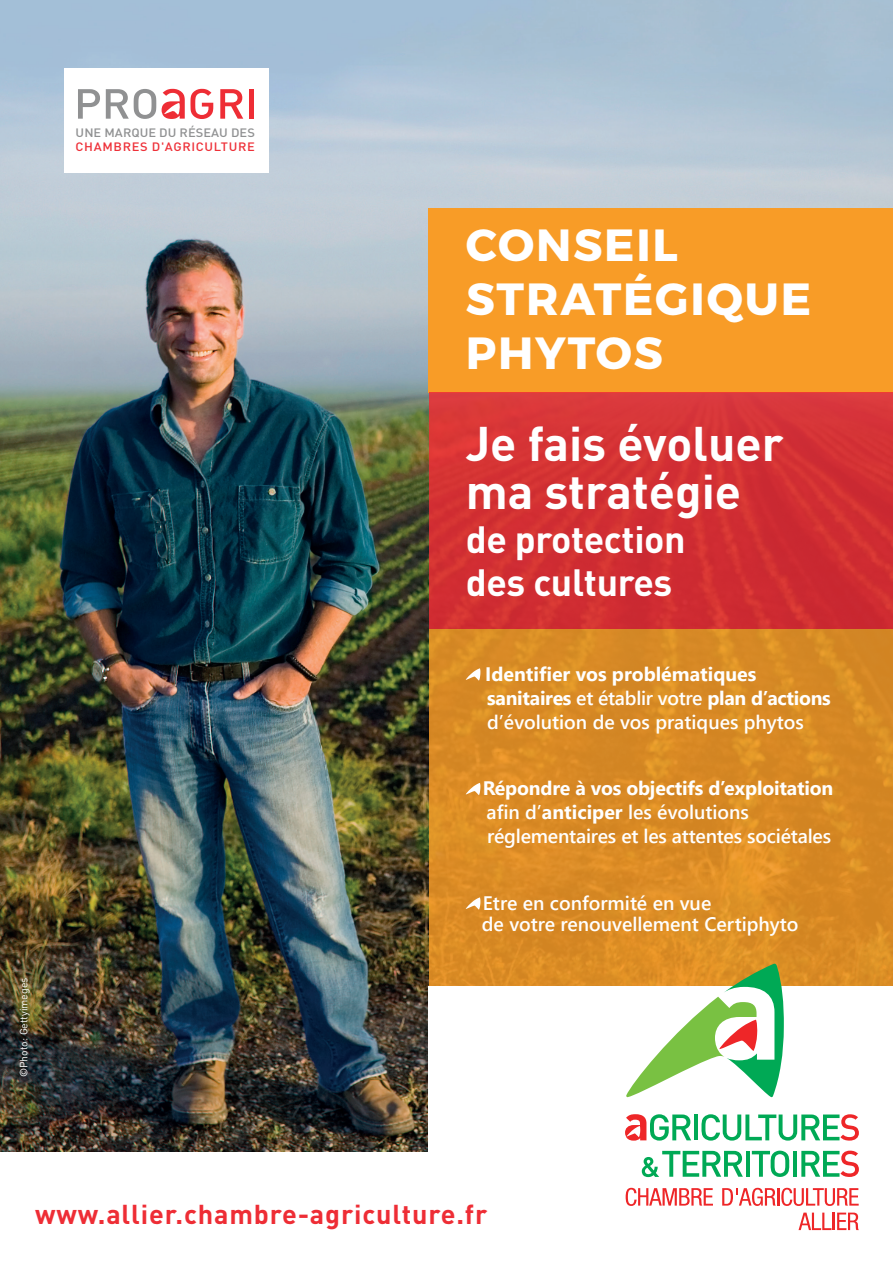
<style>
.page{position:relative;width:893px;height:1263px;background:#fff}
.page>*{position:absolute;margin:0;border:0;box-sizing:border-box;transform-origin:0 0}
.t1{font:700 48px/48px "DIN Pro";color:#fff}
.t2{font:700 45px/54px "Montserrat";letter-spacing:.04em;color:#fff}
.t3{font:700 37.5px/43.5px "DIN Pro";letter-spacing:-.01em;color:#fff}
.t4{font:700 27px "DIN Pro";letter-spacing:.03em;color:#ee2d35}
.t5{font:600 19.5px/24px "Segoe UI";color:#fff}
.t6{font:700 19.5px/24px "Segoe UI";color:#fff}
.t7{font:500 12px "DIN Pro";letter-spacing:.05em;color:#ee3038;scale:1.07 1}
.t8{font:500 12px "DIN Pro";letter-spacing:.005em;color:#909192;scale:1.07 1}
.t9{font:10.5px "DIN Pro";color:#fff}
.s1{font-family:"DIN";font-weight:500}
.s2{font-weight:600}
.s3{font-weight:700}
</style>
<div class="page">
<img style="left:0;top:0;width:893px;height:1152px">
<div style="left:429px;top:208px;width:464px;height:184px;background:#f89c27"></div>
<svg style="left:429px;top:629px;width:464px;height:357px;background:#d98b25"></svg>
<svg style="left:466px;top:668px;width:14px;height:13px"></svg>
<svg style="left:466px;top:783px;width:14px;height:12px"></svg>
<svg style="left:466px;top:897px;width:14px;height:13px"></svg>
<div style="left:429px;top:392px;width:464px;height:237px;background:#d23033"></div>
<div style="left:64px;top:69px;width:205px;height:104px;background:#fff"></div>
<svg style="left:78px;top:89px;width:22px;height:30px"></svg>
<svg style="left:106px;top:89px;width:50px;height:30px"></svg>
<svg style="left:220px;top:89px;width:23px;height:30px"></svg>
<div style="left:249px;top:89px;width:5px;height:30px;background:#ee2d35"></div>
<svg style="left:162px;top:89px;width:51px;height:30px"></svg>
<div style="left:429px;top:986px;width:464px;height:277px;background:#fff"></div>
<svg style="left:626px;top:1188px;width:87px;height:18px"></svg>
<svg style="left:722px;top:1188px;width:137px;height:18px"></svg>
<svg style="left:798px;top:1212px;width:61px;height:18px"></svg>
<svg style="left:642px;top:1151px;width:101px;height:26px"></svg>
<hr style="left:746px;top:1151px;width:4px;height:26px;background:#00a955">
<svg style="left:752px;top:1150px;width:37px;height:27px"></svg>
<hr style="left:793px;top:1151px;width:4px;height:26px;background:#00a955">
<svg style="left:801px;top:1150px;width:58px;height:27px"></svg>
<svg style="left:625px;top:1114px;width:66px;height:27px"></svg>
<hr style="left:694px;top:1114px;width:4px;height:26px;background:#00a955">
<svg style="left:701px;top:1114px;width:158px;height:26px"></svg>
<svg style="left:626px;top:964px;width:158px;height:133px"></svg>
<p class="t8" style="left:76px;top:123px;width:169px">UNE MARQUE DU RÉSEAU DES</p>
<p class="t7" style="left:76px;top:137px;width:169px">CHAMBRES D'AGRICULTURE</p>
<p class="t9" style="left:15px;top:1077px;width:101px;rotate:-90deg"><span class="s1">©</span>Photo: Gettyimeges</p>
<h2 class="t2" style="left:466px;top:215px;width:347px">CONSEIL<br>STRATÉGIQUE<br>PHYTOS</h2>
<h1 class="t1" style="left:466px;top:414px;width:319px">Je fais évoluer ma stratégie</h1>
<h3 class="t3" style="left:466px;top:513px;width:222px">de protection des cultures</h3>
<p class="t6" style="left:485px;top:660px;width:347px">Identifier vos problématiques sanitaires <span class="s2">et établir votre</span> plan d’actions <span class="s2">d’évolution de vos pratiques phytos</span></p>
<p class="t5" style="left:483px;top:775px;width:352px"><span class="s3">Répondre à vos objectifs d’exploitation </span>afin d’<span class="s3">anticiper</span> les évolutions réglementaires et les attentes sociétales</p>
<p class="t5" style="left:482px;top:891px;width:318px;line-height:21px">Etre en conformité en vue<br>de votre renouvellement Certiphyto</p>
<h3 class="t4" style="left:35px;top:1192px;width:454px">www.allier.chambre-agriculture.fr</h3>
</div>
